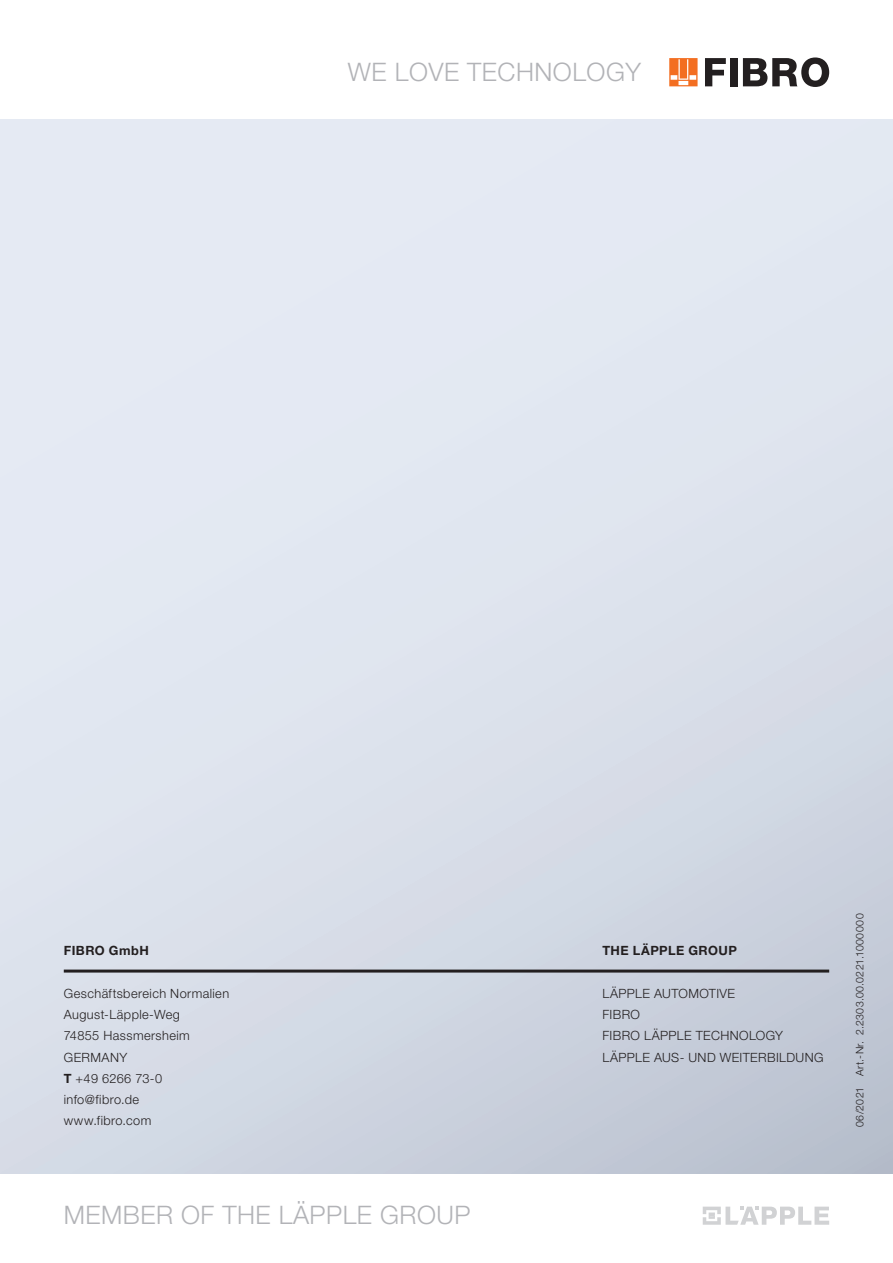
<style>
.page{position:relative;width:893px;height:1263px;background:#fff}
.page>*{position:absolute;margin:0;border:0;box-sizing:border-box;transform-origin:0 0}
.t1{font:300 25.5px "Helvetica Neue LT Pro";letter-spacing:.02em;color:#b2b3b7}
.t2{font:300 12.75px/21.3px "Helvetica Neue LT Pro";letter-spacing:.035em;color:#231f20}
.t3{font:700 12.75px "Helvetica Neue LT Pro";letter-spacing:.04em;color:#231f20}
.t4{font:300 10.5px "Helvetica Neue LT Pro";letter-spacing:.04em;color:#231f20}
.s1{font-weight:700}
</style>
<div class="page">
<div style="left:0;top:119px;width:893px;height:1055px;background:linear-gradient(to bottom,#eaeff8,#ccd2de)"></div>
<svg style="left:705px;top:58px;width:21px;height:28px"></svg>
<div style="left:731px;top:58px;width:7px;height:28px;background:#231f20"></div>
<svg style="left:743px;top:57px;width:86px;height:30px"></svg>
<svg style="left:669px;top:58px;width:29px;height:28px"></svg>
<svg style="left:703px;top:1206px;width:126px;height:19px"></svg>
<hr style="left:64px;top:969px;width:765px;height:3px;background:#231f20">
<h1 class="t1" style="left:348px;top:57px;width:295px">WE LOVE TECHNOLOGY</h1>
<p class="t3" style="left:64px;top:943px;width:87px">FIBRO GmbH</p>
<p class="t2" style="left:64px;top:982px;width:167px">Geschäftsbereich Normalien</p>
<p class="t2" style="left:64px;top:1004px;width:128px">August-Läpple-Weg<br>74855 Hassmersheim<br>GERMANY<br><span class="s1">T</span> +49 6266 73-0 info@fibro.de www.fibro.com</p>
<h1 class="t1" style="left:64px;top:1199px;width:408px">MEMBER OF THE LÄPPLE GROUP</h1>
<p class="t3" style="left:602px;top:943px;width:136px">THE LÄPPLE GROUP</p>
<p class="t2" style="left:602px;top:982px;width:223px">LÄPPLE AUTOMOTIVE<br>FIBRO<br>FIBRO LÄPPLE TECHNOLOGY<br>LÄPPLE AUS- UND WEITERBILDUNG</p>
<p class="t4" style="left:853px;top:1127px;width:215px;rotate:-90deg">06/2021 Art.-Nr. 2.2303.00.0221.1000000</p>
</div>
